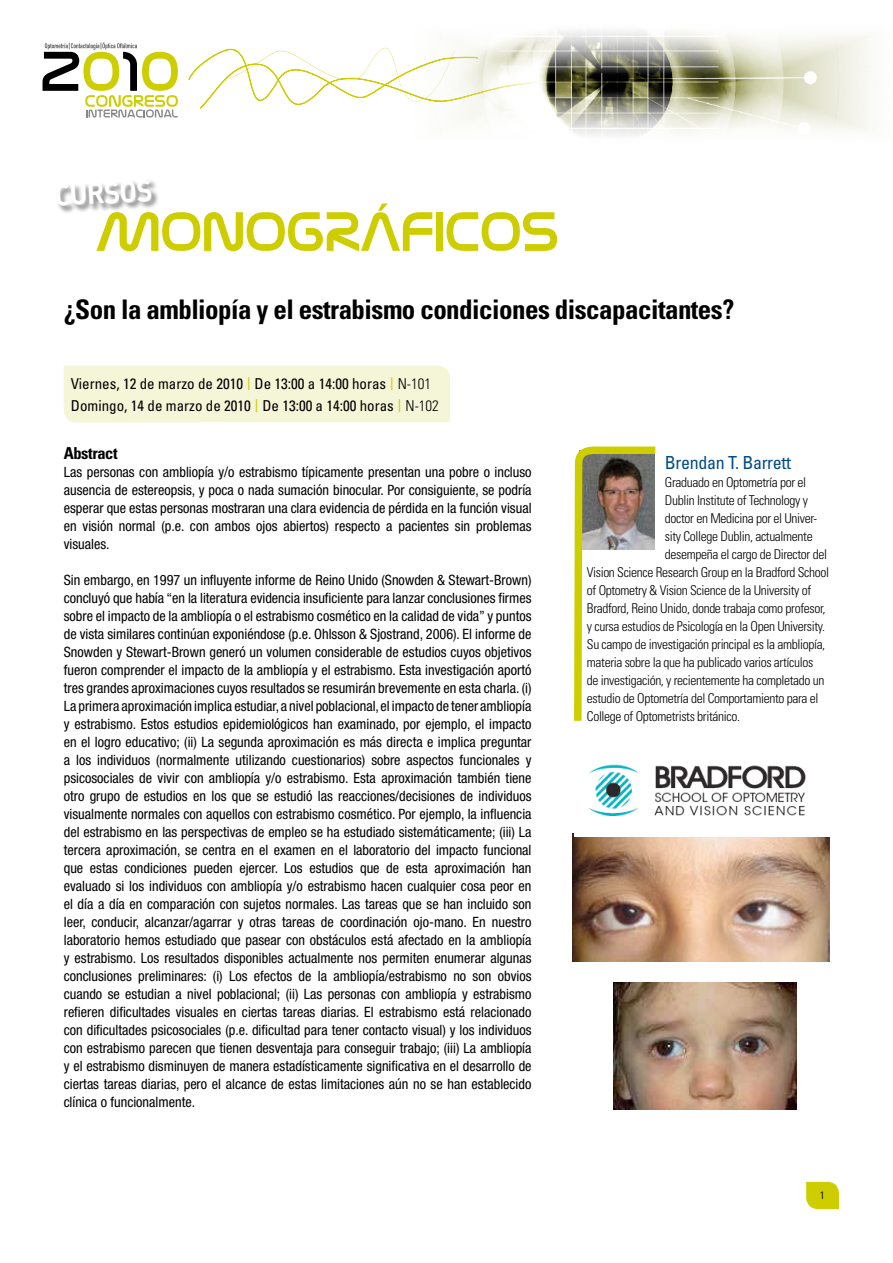
<style>
.page{position:relative;width:893px;height:1263px;background:#fff}
.page>*{position:absolute;margin:0;border:0;box-sizing:border-box;transform-origin:0 0}
.t1{font:61.5px "Nasalization";letter-spacing:-.02em;color:#cecd00}
.t2{font:700 30.3px "DIN";color:#fff;scale:.9 1}
.t3{font:700 condensed 27px "Univers";letter-spacing:-.02em;color:#000}
.t4{font:condensed 18px "Univers";letter-spacing:-.02em;color:#004b86}
.t5{font:700 condensed 16.5px "Univers";letter-spacing:-.025em;color:#000}
.t6{font:condensed 15px/22.2px "Univers";color:#000}
.t7{font:condensed 14.25px/18px "Helvetica Neue";color:#000;text-align:justify}
.t8{font:300 condensed 13.5px "Univers";letter-spacing:-.025em;color:#000}
.t9{font:10.5px "DIN";color:#000}
.s1{font-family:"DIN";font-stretch:normal;color:#cecd00}
.s2{font-weight:300}
</style>
<div class="page">
<svg style="left:806px;top:1182px;width:33px;height:27px"></svg>
<svg style="left:574px;top:446px;width:82px;height:275px"></svg>
<div style="left:56px;top:179px;width:104px;height:36px;background:#000;opacity:.5"></div>
<svg style="left:188px;top:48px;width:152px;height:61px"></svg>
<svg style="left:43px;top:42px;width:135px;height:76px"></svg>
<img style="left:340px;top:30px;width:531px;height:106px">
<div style="left:64px;top:366px;width:386px;height:57px;background:#f5f5d8"></div>
<img style="left:573px;top:833px;width:256px;height:128px">
<img style="left:614px;top:982px;width:183px;height:128px">
<img style="left:574px;top:764px;width:255px;height:72px">
<h2 class="t2" style="left:54px;top:175px;width:110px;rotate:-3deg">CURSOS</h2>
<h1 class="t1" style="left:95px;top:202px;width:466px">MONOGRÁFICOS</h1>
<h3 class="t3" style="left:64px;top:293px;width:672px">¿Son la ambliopía y el estrabismo condiciones discapacitantes?</h3>
<p class="t6" style="left:71px;top:372px;width:369px">Viernes, 12 de marzo de 2010 <span class="s1">|</span> De 13:00 a 14:00 horas <span class="s1">|</span> <span class="s2">N-101<br></span>Domingo, 14 de marzo de 2010 <span class="s1">|</span> De 13:00 a 14:00 horas <span class="s1">|</span> <span class="s2">N-102</span></p>
<p class="t5" style="left:64px;top:443px;width:55px">Abstract</p>
<p class="t7" style="left:64px;top:463px;width:469px">Las personas con ambliopía y/o estrabismo típicamente presentan una pobre o incluso ausencia de estereopsis, y poca o nada sumación binocular. Por consiguiente, se podría esperar que estas personas mostraran una clara evidencia de pérdida en la función visual en visión normal (p.e. con ambos ojos abiertos) respecto a pacientes sin problemas visuales.</p>
<p class="t7" style="left:64px;top:571px;width:469px">Sin embargo, en 1997 un influyente informe de Reino Unido (Snowden &amp; Stewart-Brown) concluyó que había “en la literatura evidencia insuficiente para lanzar conclusiones firmes sobre el impacto de la ambliopía o el estrabismo cosmético en la calidad de vida” y puntos de vista similares continúan exponiéndose (p.e. Ohlsson &amp; Sjostrand, 2006). El informe de Snowden y Stewart-Brown generó un volumen considerable de estudios cuyos objetivos fueron comprender el impacto de la ambliopía y el estrabismo. Esta investigación aportó tres grandes aproximaciones cuyos resultados se resumirán brevemente en esta charla. (i)<br>La primera aproximación implica estudiar, a nivel poblacional, el impacto de tener ambliopía y estrabismo. Estos estudios epidemiológicos han examinado, por ejemplo, el impacto en el logro educativo; (ii) La segunda aproximación es más directa e implica preguntar a los individuos (normalmente utilizando cuestionarios) sobre aspectos funcionales y psicosociales de vivir con ambliopía y/o estrabismo. Esta aproximación también tiene otro grupo de estudios en los que se estudió las reacciones/decisiones de individuos visualmente normales con aquellos con estrabismo cosmético. Por ejemplo, la influencia del estrabismo en las perspectivas de empleo se ha estudiado sistemáticamente; (iii) La tercera aproximación, se centra en el examen en el laboratorio del impacto funcional que estas condiciones pueden ejercer. Los estudios que de esta aproximación han evaluado si los individuos con ambliopía y/o estrabismo hacen cualquier cosa peor en el día a día en comparación con sujetos normales. Las tareas que se han incluido son leer, conducir, alcanzar/agarrar y otras tareas de coordinación ojo-mano. En nuestro laboratorio hemos estudiado que pasear con obstáculos está afectado en la ambliopía y estrabismo. Los resultados disponibles actualmente nos permiten enumerar algunas conclusiones preliminares: (i) Los efectos de la ambliopía/estrabismo no son obvios cuando se estudian a nivel poblacional; (ii) Las personas con ambliopía y estrabismo refieren dificultades visuales en ciertas tareas diarias. El estrabismo está relacionado con dificultades psicosociales (p.e. dificultad para tener contacto visual) y los individuos con estrabismo parecen que tienen desventaja para conseguir trabajo; (iii) La ambliopía y el estrabismo disminuyen de manera estadísticamente significativa en el desarrollo de ciertas tareas diarias, pero el alcance de estas limitaciones aún no se han establecido clínica o funcionalmente.</p>
<p class="t4" style="left:665px;top:451px;width:128px">Brendan T. Barrett</p>
<p class="t8" style="left:665px;top:474px;width:143px">Graduado en Optometría por el</p>
<p class="t8" style="left:665px;top:492px;width:144px">Dublin Institute of Technology y</p>
<p class="t8" style="left:665px;top:510px;width:154px">doctor en Medicina por el Univer-</p>
<p class="t8" style="left:665px;top:528px;width:149px">sity College Dublin, actualmente</p>
<p class="t8" style="left:665px;top:546px;width:164px">desempeña el cargo de Director del</p>
<p class="t8" style="left:587px;top:564px;width:244px">Vision Science Research Group en la Bradford School</p>
<p class="t8" style="left:587px;top:582px;width:226px">of Optometry &amp; Vision Science de la University of</p>
<p class="t8" style="left:587px;top:600px;width:240px">Bradford, Reino Unido, donde trabaja como profesor,</p>
<p class="t8" style="left:587px;top:618px;width:240px">y cursa estudios de Psicología en la Open University.</p>
<p class="t8" style="left:587px;top:636px;width:240px">Su campo de investigación principal es la ambliopía,</p>
<p class="t8" style="left:587px;top:654px;width:228px">materia sobre la que ha publicado varios artículos</p>
<p class="t8" style="left:587px;top:672px;width:239px">de investigación, y recientemente ha completado un</p>
<p class="t8" style="left:587px;top:690px;width:233px">estudio de Optometría del Comportamiento para el</p>
<p class="t8" style="left:587px;top:708px;width:155px">College of Optometrists británico.</p>
<p class="t9" style="left:819px;top:1188px;width:7px">1</p>
</div>
